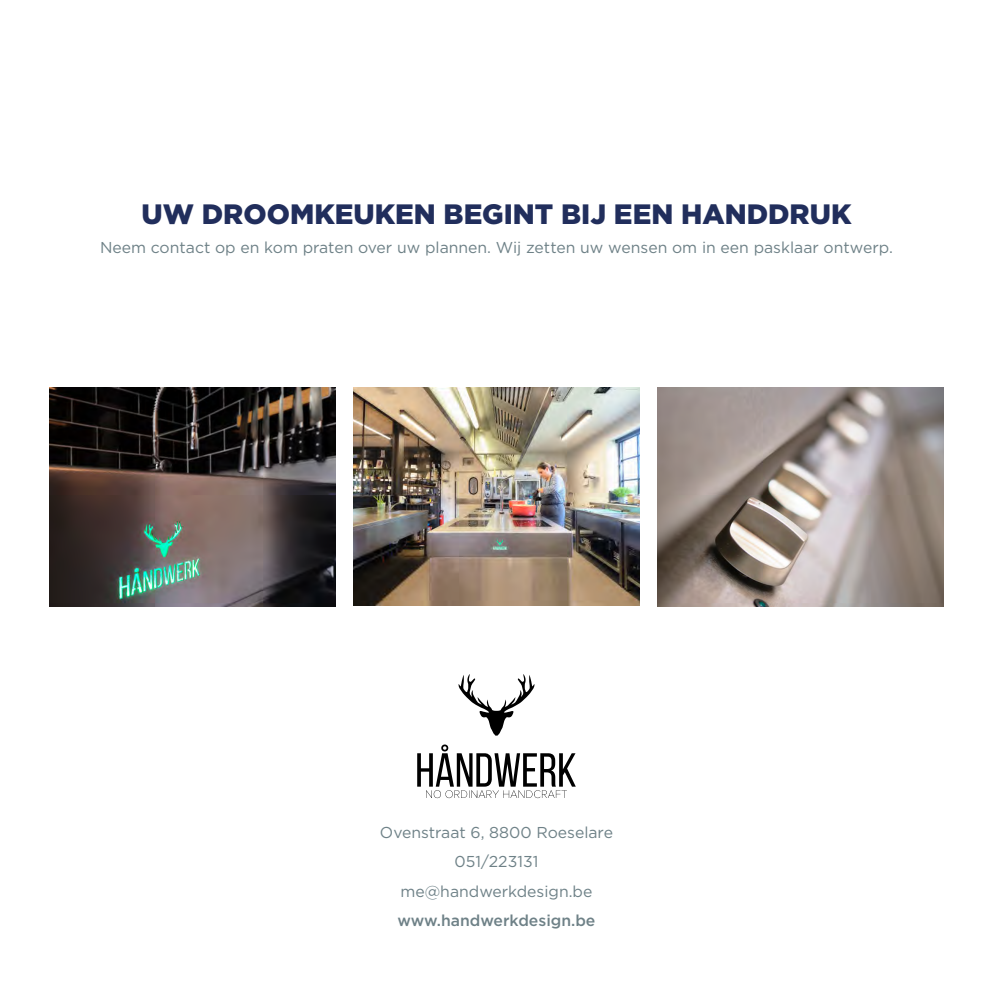
<style>
.page{position:relative;width:993px;height:993px;background:#fff}
.page>*{position:absolute;margin:0;border:0;box-sizing:border-box;transform-origin:0 0}
.t1{font:900 28px "Gotham";color:#212e5c}
.t2{font:15.75px/29.2px "Gotham";color:#6e8187;text-align:center}
.t3{font:500 15.75px "Gotham";color:#6e8187}
</style>
<div class="page">
<hr style="left:992px;top:0;width:1px;height:992px;background:#000">
<img style="left:353px;top:387px;width:286px;height:218px">
<img style="left:50px;top:387px;width:285px;height:219px">
<img style="left:657px;top:387px;width:286px;height:219px">
<svg style="left:458px;top:674px;width:76px;height:61px"></svg>
<svg style="left:417px;top:744px;width:158px;height:53px"></svg>
<h1 class="t1" style="left:141px;top:194px;width:711px">UW DROOMKEUKEN BEGINT BIJ EEN HANDDRUK</h1>
<p class="t2" style="left:100px;top:232px;width:794px">Neem contact op en kom praten over uw plannen. Wij zetten uw wensen om in een pasklaar ontwerp.</p>
<p class="t2" style="left:380px;top:817px;width:234px">Ovenstraat 6, 8800 Roeselare<br>051/223131 me@handwerkdesign.be</p>
<p class="t3" style="left:397px;top:909px;width:199px">www.handwerkdesign.be</p>
</div>
